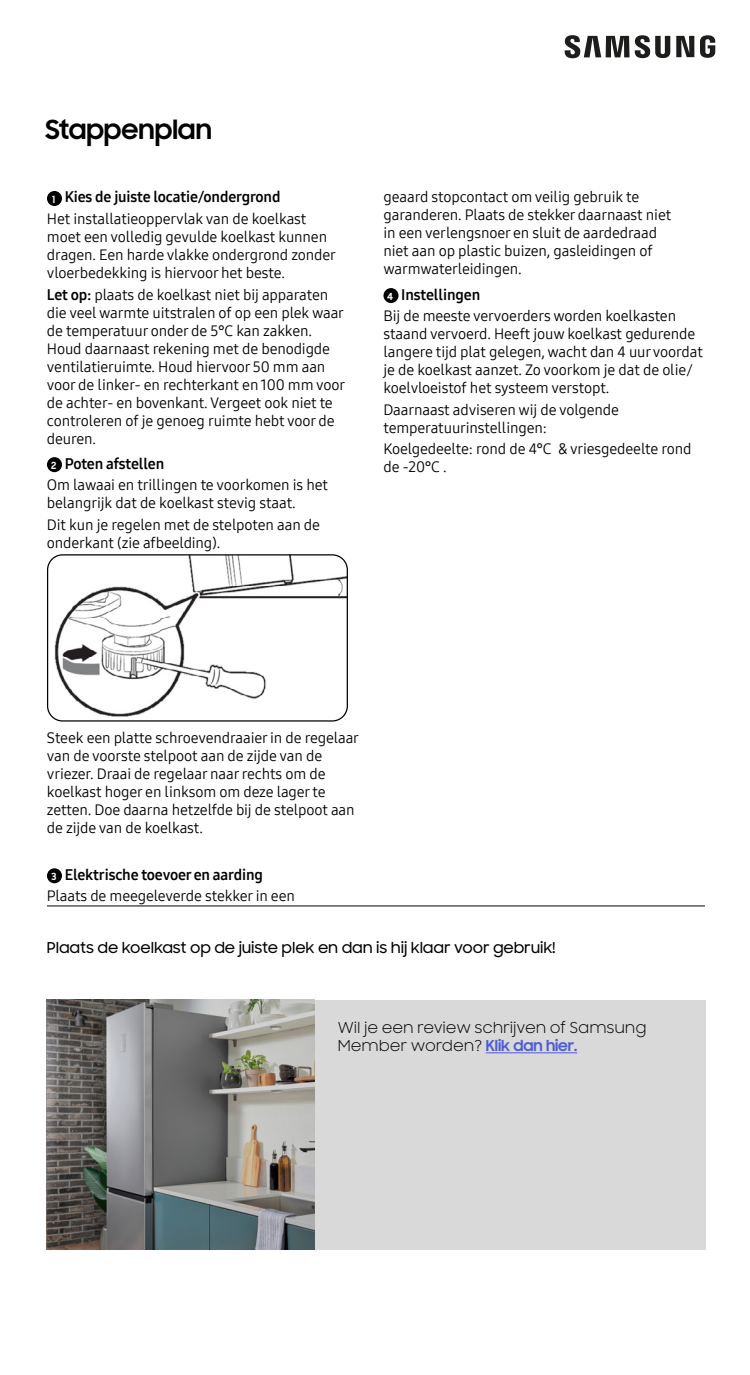
<style>
.page{position:relative;width:750px;height:1375px;background:#fff}
.page>*{position:absolute;margin:0;border:0;box-sizing:border-box;transform-origin:0 0}
.t1{font:700 26.25px "Samsung Sharp Sans";color:#000}
.t2{font:15px/18px "Samsung One 400";letter-spacing:-.01em;color:#000}
.t3{font:15px "Samsung One 700";letter-spacing:-.01em;color:#000}
.t4{font:15px/18px "Samsung Sharp Sans";letter-spacing:-.01em;color:#000}
.t5{font:500 15px "Samsung Sharp Sans";letter-spacing:-.01em;color:#000}
.t6{font:700 9.75px "Samsung Sharp Sans";color:#fff}
.s1{font-family:"Samsung One 700"}
.s2{font-weight:700;color:#4f5cd6}
</style>
<div class="page">
<div style="left:47px;top:191px;width:15px;height:15px;background:#000;border-radius:50%"></div>
<div style="left:47px;top:457px;width:15px;height:15px;background:#000;border-radius:50%"></div>
<img style="left:49px;top:556px;width:297px;height:164px">
<div style="left:47px;top:554px;width:301px;height:168px;border:1px solid #000;border-radius:15px"></div>
<div style="left:47px;top:868px;width:15px;height:15px;background:#000;border-radius:50%"></div>
<div style="left:383px;top:288px;width:16px;height:15px;background:#000;border-radius:50%"></div>
<div style="left:47px;top:1000px;width:658px;height:250px;background:#d9d9d9"></div>
<hr style="left:486px;top:1052px;width:91px;height:1px;background:#4f5cd6">
<img style="left:47px;top:1000px;width:268px;height:250px">
<svg style="left:565px;top:35px;width:150px;height:23px"></svg>
<hr style="left:47px;top:906px;width:658px;height:1px;background:#000">
<p class="t1" style="left:45px;top:110px;width:168px">Stappenplan</p>
<p class="t6" style="left:52px;top:192px;width:5px">1</p>
<p class="t3" style="left:65px;top:187px;width:217px">Kies de juiste locatie/ondergrond</p>
<p class="t2" style="left:47px;top:210px;width:290px">Het installatieoppervlak van de koelkast moet een volledig gevulde koelkast kunnen dragen. Een harde vlakke ondergrond zonder vloerbedekking is hiervoor het beste.</p>
<p class="t2" style="left:47px;top:285px;width:300px"><span class="s1">Let op:</span> plaats de koelkast niet bij apparaten die veel warmte uitstralen of op een plek waar de temperatuur onder de 5°C kan zakken.<br>Houd daarnaast rekening met de benodigde ventilatieruimte. Houd hiervoor 50 mm aan voor de linker- en rechterkant en 100 mm voor de achter- en bovenkant. Vergeet ook niet te controleren of je genoeg ruimte hebt voor de deuren.</p>
<p class="t6" style="left:51px;top:458px;width:7px">2</p>
<p class="t3" style="left:65px;top:453px;width:101px">Poten afstellen</p>
<p class="t2" style="left:47px;top:476px;width:283px">Om lawaai en trillingen te voorkomen is het belangrijk dat de koelkast stevig staat.</p>
<p class="t2" style="left:47px;top:515px;width:275px">Dit kun je regelen met de stelpoten aan de onderkant (zie afbeelding).</p>
<p class="t2" style="left:383px;top:188px;width:289px">geaard stopcontact om veilig gebruik te garanderen. Plaats de stekker daarnaast niet in een verlengsnoer en sluit de aardedraad niet aan op plastic buizen, gasleidingen of warmwaterleidingen.</p>
<p class="t6" style="left:387px;top:289px;width:8px">4</p>
<p class="t3" style="left:401px;top:284px;width:81px">Instellingen</p>
<p class="t2" style="left:383px;top:307px;width:321px">Bij de meeste vervoerders worden koelkasten staand vervoerd. Heeft jouw koelkast gedurende langere tijd plat gelegen, wacht dan 4 uur voordat je de koelkast aanzet. Zo voorkom je dat de olie/ koelvloeistof het systeem verstopt.</p>
<p class="t2" style="left:383px;top:400px;width:237px">Daarnaast adviseren wij de volgende temperatuurinstellingen:</p>
<p class="t2" style="left:383px;top:440px;width:310px">Koelgedeelte: rond de 4°C &amp; vriesgedeelte rond de -20°C .</p>
<p class="t2" style="left:47px;top:729px;width:314px">Steek een platte schroevendraaier in de regelaar van de voorste stelpoot aan de zijde van de vriezer. Draai de regelaar naar rechts om de koelkast hoger en linksom om deze lager te zetten. Doe daarna hetzelfde bij de stelpoot aan de zijde van de koelkast.</p>
<p class="t6" style="left:51px;top:869px;width:6px">3</p>
<p class="t3" style="left:65px;top:864px;width:200px">Elektrische toevoer en aarding</p>
<p class="t2" style="left:47px;top:887px;width:249px">Plaats de meegeleverde stekker in een</p>
<p class="t5" style="left:47px;top:937px;width:510px">Plaats de koelkast op de juiste plek en dan is hij klaar voor gebruik!</p>
<p class="t4" style="left:338px;top:1018px;width:310px">Wil je een review schrijven of Samsung<br>Member worden? <span class="s2">Klik dan hier.</span></p>
</div>
